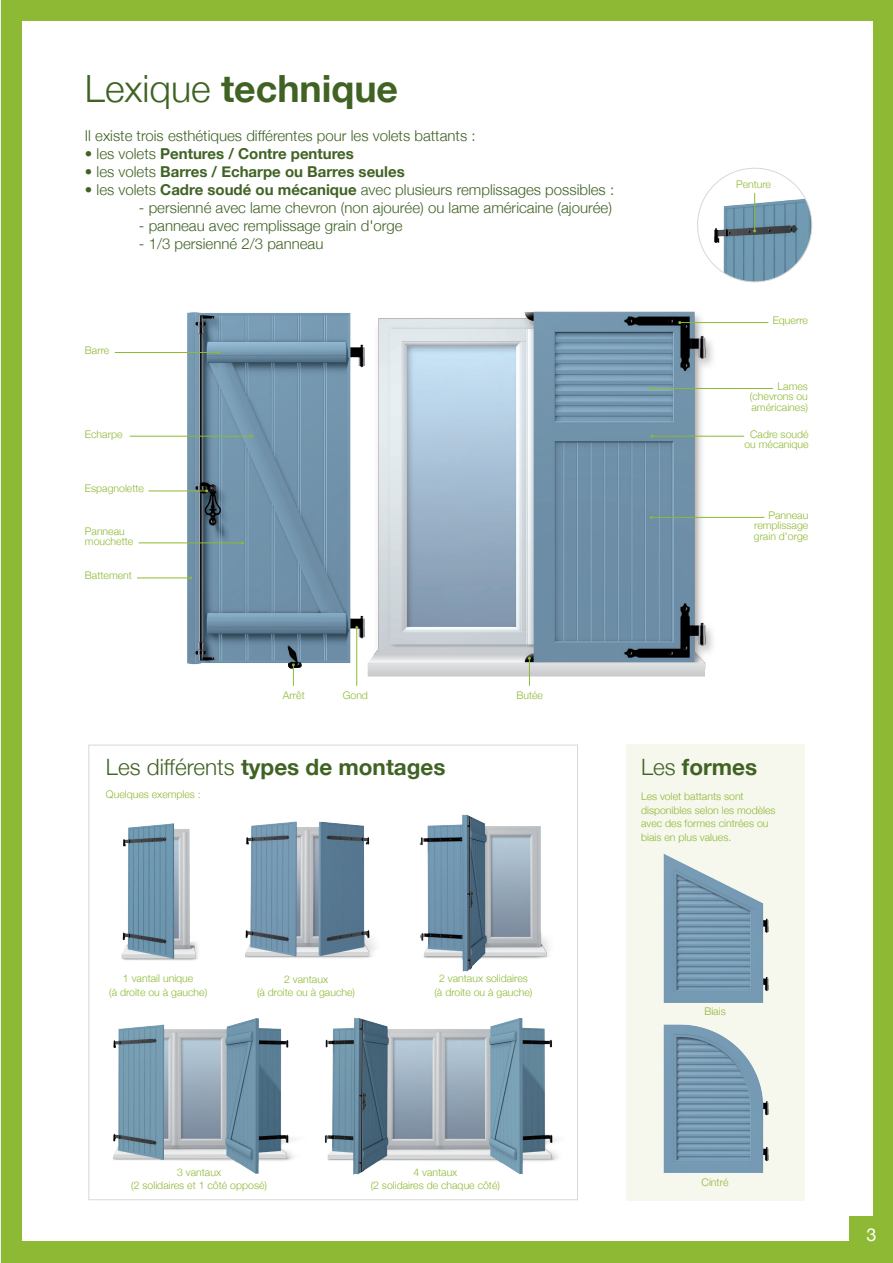
<style>
.page{position:relative;width:893px;height:1263px;background:#8db935}
.page>*{position:absolute;margin:0;border:0;box-sizing:border-box;transform-origin:0 0}
.t1{font:700 37.5px "Helvetica Neue";color:#406324}
.t2{font:700 22.5px "Helvetica Neue";color:#406324}
.t3{font:18px "Helvetica Neue";color:#fff}
.t4{font:300 15px "Helvetica Neue";color:#406324}
.t5{font:700 15px "Helvetica Neue";color:#406324}
.t6{font:300 10.5px/13.5px "Helvetica Neue";color:#8db935;text-align:center}
.s1{font-weight:300}
.s2{font-weight:700}
</style>
<div class="page">
<div style="left:22px;top:21px;width:850px;height:1220px;background:#fff"></div>
<hr style="left:0;top:0;width:1px;height:1263px;background:#eff5f7">
<div style="left:849px;top:1216px;width:44px;height:47px;background:#8db935"></div>
<div style="left:627px;top:744px;width:178px;height:456px;background:#f6f7ed"></div>
<img style="left:171px;top:311px;width:550px;height:375px">
<img style="left:663px;top:1024px;width:106px;height:149px">
<img style="left:663px;top:854px;width:106px;height:149px">
<img style="left:121px;top:823px;width:57px;height:138px">
<img style="left:178px;top:821px;width:197px;height:140px">
<img style="left:419px;top:814px;width:130px;height:158px">
<img style="left:113px;top:1019px;width:181px;height:155px">
<img style="left:324px;top:1018px;width:234px;height:157px">
<hr style="left:149px;top:491px;width:58px;height:1px;background:#8db935">
<hr style="left:137px;top:578px;width:53px;height:1px;background:#8db935">
<hr style="left:130px;top:436px;width:121px;height:1px;background:#8db935">
<hr style="left:115px;top:352px;width:104px;height:1px;background:#8db935">
<hr style="left:139px;top:542px;width:103px;height:1px;background:#8db935">
<svg style="left:292px;top:663px;width:3px;height:23px"></svg>
<hr style="left:356px;top:627px;width:1px;height:59px;background:#8db935">
<svg style="left:528px;top:657px;width:3px;height:29px"></svg>
<hr style="left:680px;top:322px;width:88px;height:1px;background:#8db935">
<hr style="left:651px;top:388px;width:122px;height:1px;background:#8db935">
<hr style="left:652px;top:436px;width:92px;height:1px;background:#8db935">
<hr style="left:651px;top:517px;width:113px;height:1px;background:#8db935">
<img style="left:698px;top:186px;width:114px;height:96px">
<hr style="left:754px;top:193px;width:1px;height:38px;background:#8db935">
<h1 class="t1" style="left:85px;top:65px;width:315px"><span class="s1">Lexique</span> technique</h1>
<h3 class="t4" style="left:85px;top:126px;width:392px">Il existe trois esthétiques différentes pour les volets battants :</h3>
<h3 class="t5" style="left:85px;top:144px;width:270px"><span class="s1">• les volets</span> Pentures / Contre pentures</h3>
<h3 class="t5" style="left:85px;top:162px;width:321px"><span class="s1">• les volets</span> Barres / Echarpe ou Barres seules</h3>
<h3 class="t4" style="left:85px;top:180px;width:531px">• les volets <span class="s2">Cadre soudé ou mécanique</span> avec plusieurs remplissages possibles :</h3>
<h3 class="t4" style="left:139px;top:198px;width:474px">- persienné avec lame chevron (non ajourée) ou lame américaine (ajourée)</h3>
<h3 class="t4" style="left:139px;top:216px;width:265px">- panneau avec remplissage grain d'orge</h3>
<h3 class="t4" style="left:139px;top:234px;width:186px">- 1/3 persienné 2/3 panneau</h3>
<p class="t6" style="left:85px;top:343px;width:26px">Barre</p>
<p class="t6" style="left:85px;top:427px;width:39px">Echarpe</p>
<p class="t6" style="left:85px;top:482px;width:61px">Espagnolette</p>
<p class="t6" style="left:85px;top:525px;width:50px;line-height:10.5px;text-align:left">Panneau mouchette</p>
<p class="t6" style="left:85px;top:569px;width:49px">Battement</p>
<p class="t6" style="left:283px;top:689px;width:23px">Arrêt</p>
<p class="t6" style="left:343px;top:689px;width:27px">Gond</p>
<p class="t6" style="left:516px;top:689px;width:28px">Butée</p>
<p class="t6" style="left:736px;top:178px;width:37px">Penture</p>
<p class="t6" style="left:773px;top:313px;width:37px">Equerre</p>
<p class="t6" style="left:750px;top:381px;width:59px;line-height:10.5px;text-align:justify;text-indent:28px">Lames (chevrons ou américaines)</p>
<p class="t6" style="left:744px;top:428px;width:66px;line-height:10.5px">Cadre soudé ou mécanique</p>
<p class="t6" style="left:754px;top:509px;width:56px;line-height:10.5px;text-align:justify;text-indent:15px">Panneau remplissage grain d'orge</p>
<h2 class="t2" style="left:106px;top:753px;width:341px"><span class="s1">Les différents</span> types de montages</h2>
<h2 class="t2" style="left:641px;top:753px;width:118px"><span class="s1">Les</span> formes</h2>
<p class="t6" style="left:106px;top:787px;width:96px">Quelques exemples :</p>
<p class="t6" style="left:109px;top:971px;width:100px">1 vantail unique<br>(à droite ou à gauche)</p>
<p class="t6" style="left:257px;top:972px;width:100px">2 vantaux<br>(à droite ou à gauche)</p>
<p class="t6" style="left:434px;top:971px;width:100px">2 vantaux solidaires (à droite ou à gauche)</p>
<p class="t6" style="left:641px;top:789px;width:136px;text-align:left">Les volet battants sont disponibles selon les modèles avec des formes cintrées ou biais en plus values.</p>
<p class="t6" style="left:704px;top:1004px;width:23px">Biais</p>
<p class="t6" style="left:131px;top:1165px;width:137px">3 vantaux<br>(2 solidaires et 1 côté opposé)</p>
<p class="t6" style="left:371px;top:1165px;width:131px">4 vantaux<br>(2 solidaires de chaque côté)</p>
<p class="t6" style="left:702px;top:1175px;width:28px">Cintré</p>
<h3 class="t3" style="left:866px;top:1223px;width:12px">3</h3>
</div>
